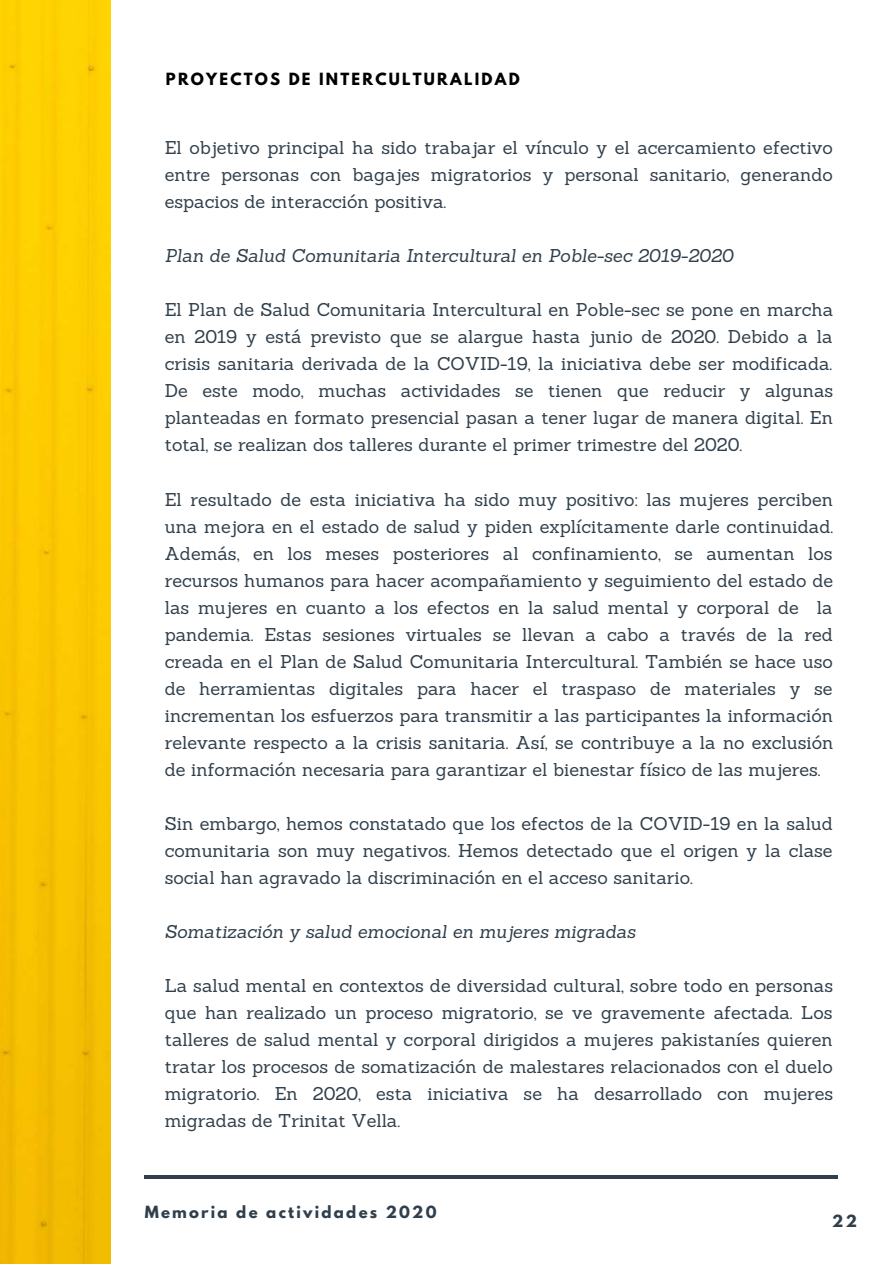
<style>
.page{position:relative;width:894px;height:1264px;background:#fff}
.page>*{position:absolute;margin:0;border:0;box-sizing:border-box;transform-origin:0 0}
.t1{font:18px/27px "Sanchez";color:#303f4b;text-align:justify}
.t2{font:italic 18px "Sanchez";color:#303f4b}
.t3{font:700 14.85px "League Spartan";letter-spacing:.15em;color:#000}
.t4{font:700 14.85px "League Spartan";letter-spacing:.15em;color:#303f4b}
</style>
<div class="page">
<img style="left:0;top:0;width:110px;height:1263px">
<hr style="left:145px;top:1175px;width:692px;height:3px;background:#303f4b">
<p class="t3" style="left:166px;top:71px;width:355px">PROYECTOS DE INTERCULTURALIDAD</p>
<p class="t1" style="left:165px;top:134px;width:669px">El objetivo principal ha sido trabajar el vínculo y el acercamiento efectivo entre personas con bagajes migratorios y personal sanitario, generando espacios de interacción positiva.</p>
<p class="t2" style="left:165px;top:244px;width:570px">Plan de Salud Comunitaria Intercultural en Poble-sec 2019-2020</p>
<p class="t1" style="left:165px;top:296px;width:669px">El Plan de Salud Comunitaria Intercultural en Poble-sec se pone en marcha en 2019 y está previsto que se alargue hasta junio de 2020. Debido a la crisis sanitaria derivada de la COVID-19, la iniciativa debe ser modificada.<br>De este modo, muchas actividades se tienen que reducir y algunas planteadas en formato presencial pasan a tener lugar de manera digital. En total, se realizan dos talleres durante el primer trimestre del 2020.</p>
<p class="t1" style="left:165px;top:485px;width:670px">El resultado de esta iniciativa ha sido muy positivo: las mujeres perciben una mejora en el estado de salud y piden explícitamente darle continuidad.<br>Además, en los meses posteriores al confinamiento, se aumentan los recursos humanos para hacer acompañamiento y seguimiento del estado de las mujeres en cuanto a los efectos en la salud mental y corporal de la pandemia. Estas sesiones virtuales se llevan a cabo a través de la red creada en el Plan de Salud Comunitaria Intercultural. También se hace uso de herramientas digitales para hacer el traspaso de materiales y se incrementan los esfuerzos para transmitir a las participantes la información relevante respecto a la crisis sanitaria. Así, se contribuye a la no exclusión de información necesaria para garantizar el bienestar físico de las mujeres.</p>
<p class="t1" style="left:165px;top:809px;width:669px">Sin embargo, hemos constatado que los efectos de la COVID-19 en la salud comunitaria son muy negativos. Hemos detectado que el origen y la clase social han agravado la discriminación en el acceso sanitario.</p>
<p class="t2" style="left:165px;top:920px;width:472px">Somatización y salud emocional en mujeres migradas</p>
<p class="t1" style="left:165px;top:972px;width:669px">La salud mental en contextos de diversidad cultural, sobre todo en personas que han realizado un proceso migratorio, se ve gravemente afectada. Los talleres de salud mental y corporal dirigidos a mujeres pakistaníes quieren tratar los procesos de somatización de malestares relacionados con el duelo migratorio. En 2020, esta iniciativa se ha desarrollado con mujeres migradas de Trinitat Vella.</p>
<p class="t4" style="left:145px;top:1204px;width:293px">Memoria de actividades 2020</p>
<p class="t4" style="left:832px;top:1213px;width:26px">22</p>
</div>
